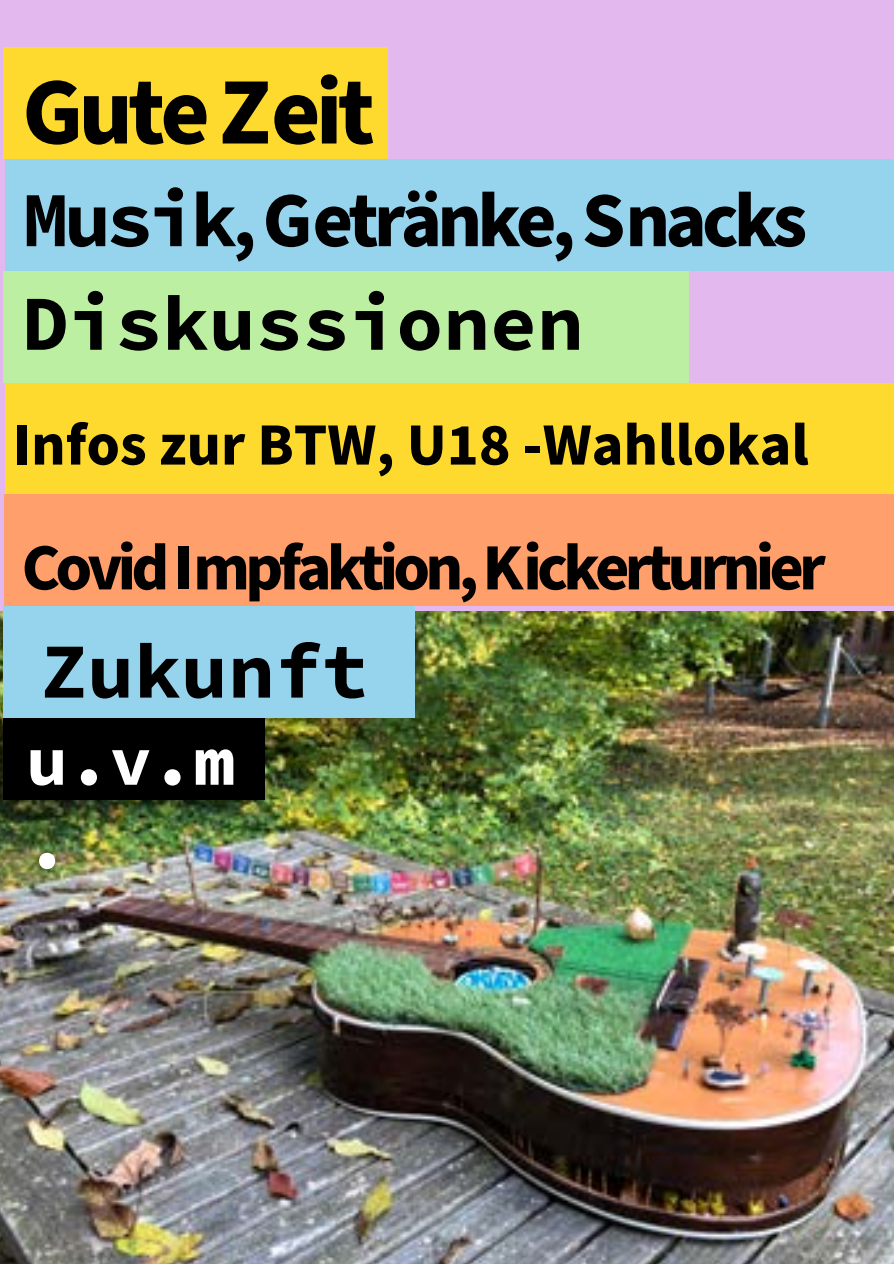
<style>
.page{position:relative;width:894px;height:1264px;background:#fff}
.page>*{position:absolute;margin:0;border:0;box-sizing:border-box;transform-origin:0 0}
.t1{font:700 95.1px "Source Sans Pro";letter-spacing:-.05em;color:#000}
.t2{font:700 78px "Source Sans Pro";letter-spacing:-.06em;color:#000}
.t3{font:700 78px "Source Code Pro";color:#000}
.t4{font:700 78px "Source Sans Pro";color:#000}
.t5{font:700 69.6px/83.4px "Source Code Pro";color:#fff}
.t6{font:700 66px "Source Sans Pro";letter-spacing:-.07em;color:#000}
.t7{font:700 60px "Source Sans Pro";color:#000}
.s1{font-family:"Source Code Pro"}
</style>
<div class="page">
<div style="left:0;top:0;width:893px;height:1156px;background:#e2b8ee"></div>
<img style="left:0;top:611px;width:893px;height:653px">
<div style="left:3px;top:718px;width:262px;height:82px;background:#000"></div>
<div style="left:5px;top:159px;width:888px;height:112px;background:#96d3ed"></div>
<div style="left:3px;top:48px;width:384px;height:111px;background:#ffda2e"></div>
<div style="left:5px;top:383px;width:888px;height:111px;background:#ffda2e"></div>
<div style="left:3px;top:606px;width:412px;height:112px;background:#96d3ed"></div>
<div style="left:3px;top:271px;width:685px;height:112px;background:#bdefa2"></div>
<div style="left:4px;top:494px;width:889px;height:112px;background:#ff9f6b"></div>
<h1 class="t1" style="left:22px;top:47px;width:354px">Gute Zeit</h1>
<p class="t2" style="left:22px;top:167px;width:786px"><span class="s1">Musik</span>, Getränke, Snacks</p>
<p class="t3" style="left:22px;top:267px;width:563px">Diskussionen</p>
<p class="t7" style="left:13px;top:404px;width:797px">Infos zur BTW, U18 -Wahllokal</p>
<p class="t4" style="left:13px;top:486px;width:347px">Wahllokal</p>
<p class="t6" style="left:22px;top:522px;width:805px">Covid Impfaktion,Kickerturnier</p>
<p class="t3" style="left:41px;top:615px;width:329px">Zukunft</p>
<p class="t5" style="left:26px;top:720px;width:210px">u.v.m .</p>
</div>
